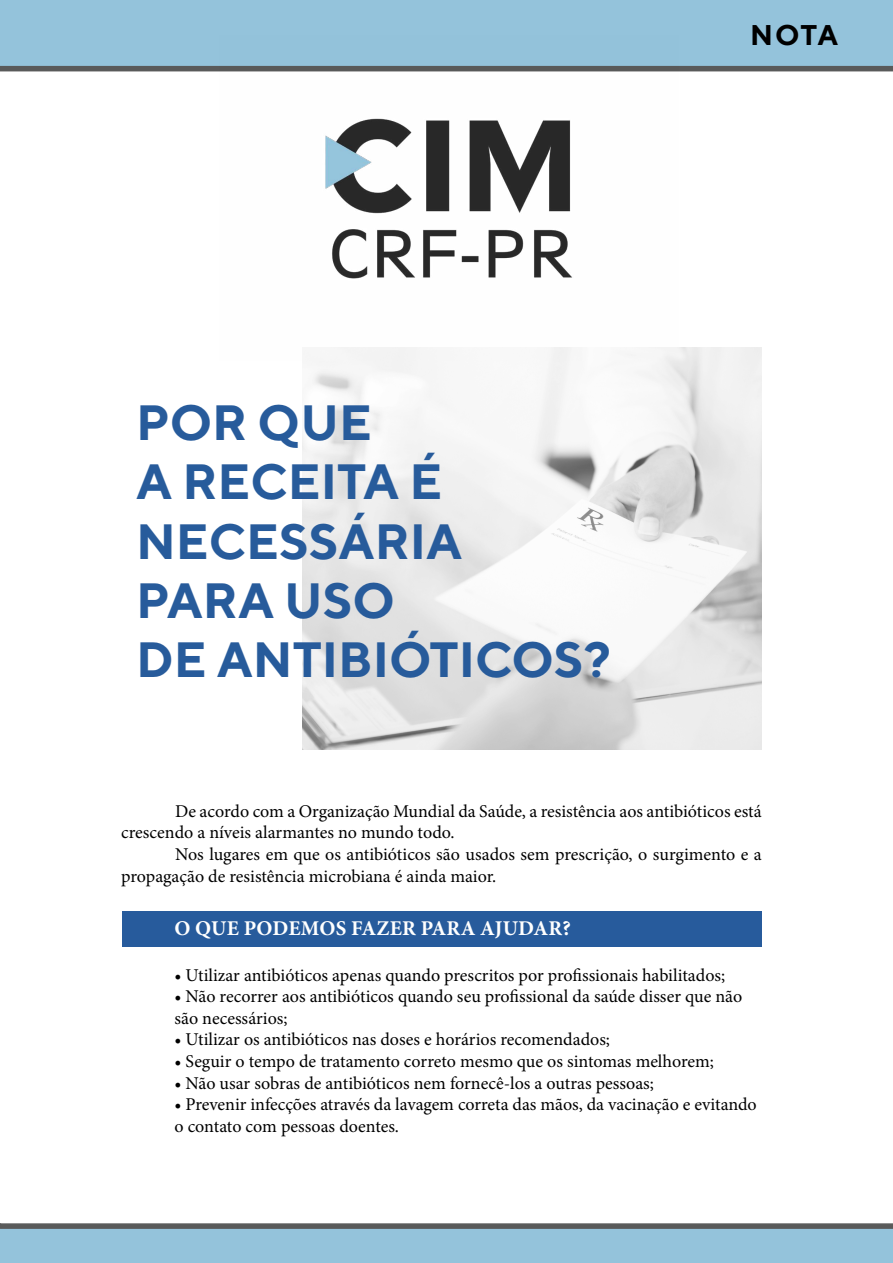
<style>
.page{position:relative;width:893px;height:1263px;background:#fff}
.page>*{position:absolute;margin:0;border:0;box-sizing:border-box;transform-origin:0 0}
.t1{font:700 49.5px/59.4px "TT Norms";color:#275b9b}
.t2{font:700 28.5px "TT Norms";color:#000}
.t3{font:700 21px "Minion Pro";letter-spacing:.01em;color:#fff}
.t4{font:18px/21.6px "Minion Pro";color:#000}
</style>
<div class="page">
<svg style="left:0;top:1223px;width:893px;height:40px;background:#8cb4c9"></svg>
<div style="left:0;top:0;width:893px;height:66px;background:#94c3db"></div>
<div style="left:0;top:66px;width:893px;height:5px;background:#595a5a"></div>
<img style="left:219px;top:36px;width:459px;height:312px">
<img style="left:303px;top:348px;width:459px;height:401px">
<div style="left:122px;top:911px;width:639px;height:36px;background:#275b9c"></div>
<h1 class="t1" style="left:136px;top:391px;width:476px">POR QUE<br>A RECEITA É<br>NECESSÁRIA<br>PARA USO<br>DE ANTIBIÓTICOS?</h1>
<h2 class="t2" style="left:750px;top:17px;width:90px">NOTA</h2>
<p class="t4" style="left:121px;top:800px;width:642px;text-indent:54px">De acordo com a Organização Mundial da Saúde, a resistência aos antibióticos está crescendo a níveis alarmantes no mundo todo.</p>
<p class="t4" style="left:121px;top:843px;width:642px;text-indent:54px">Nos lugares em que os antibióticos são usados sem prescrição, o surgimento e a propagação de resistência microbiana é ainda maior.</p>
<p class="t3" style="left:174px;top:914px;width:398px">O QUE PODEMOS FAZER PARA AJUDAR?</p>
<p class="t4" style="left:174px;top:964px;width:552px">• Utilizar antibióticos apenas quando prescritos por profissionais habilitados;</p>
<p class="t4" style="left:174px;top:986px;width:569px">• Não recorrer aos antibióticos quando seu profissional da saúde disser que não são necessários;</p>
<p class="t4" style="left:174px;top:1029px;width:437px">• Utilizar os antibióticos nas doses e horários recomendados;</p>
<p class="t4" style="left:174px;top:1050px;width:541px">• Seguir o tempo de tratamento correto mesmo que os sintomas melhorem;</p>
<p class="t4" style="left:174px;top:1072px;width:481px">• Não usar sobras de antibióticos nem fornecê-los a outras pessoas;</p>
<p class="t4" style="left:174px;top:1094px;width:584px">• Prevenir infecções através da lavagem correta das mãos, da vacinação e evitando o contato com pessoas doentes.</p>
</div>
